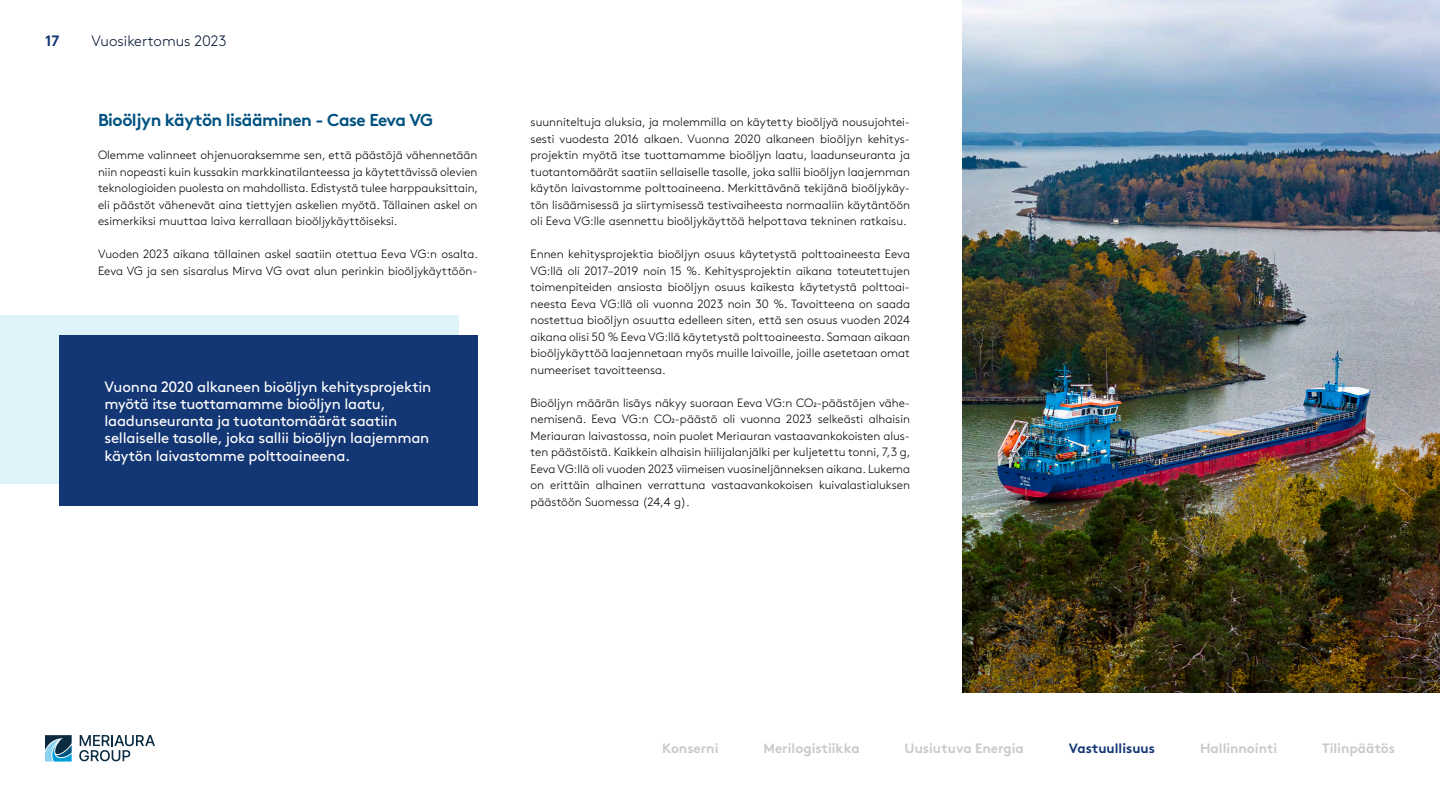
<style>
.page{position:relative;width:1440px;height:810px;background:#fff}
.page>*{position:absolute;margin:0;border:0;box-sizing:border-box;transform-origin:0 0}
.Otsikko_H2{font:700 17.25px "Brown";letter-spacing:-.03em;color:#005280}
.Lainaus_pieni{font:15px/17.2px "Brown Regular Alt";letter-spacing:-.015em;color:#fff}
.t1{font:300 15px "Brown";color:#031533}
.t2{font:700 15px "Brown";color:#133674}
.t3{font:700 13.5px "Brown";color:#cacac8}
.t4{font:700 13.5px "Brown";color:#133674}
.Leipäteksti{font:300 12px/16.5px "Brown";color:#000;text-align:justify}
</style>
<div class="page">
<svg style="left:79px;top:735px;width:76px;height:27px"></svg>
<svg style="left:45px;top:735px;width:27px;height:27px"></svg>
<img style="left:962px;top:0;width:478px;height:693px">
<div style="left:0;top:315px;width:459px;height:169px;background:#def3fa"></div>
<div style="left:59px;top:335px;width:418px;height:171px;background:#133674"></div>
<p class="t2" style="left:45px;top:28px;width:16px">17</p>
<p class="t1" style="left:92px;top:29px;width:137px">Vuosikertomus 2023</p>
<p class="Otsikko_H2" style="left:98px;top:106px;width:337px">Bioöljyn käytön lisääminen - Case Eeva VG</p>
<p class="Leipäteksti" style="left:98px;top:146px;width:382px">Olemme valinneet ohjenuoraksemme sen, että päästöjä vähennetään niin nopeasti kuin kussakin markkinatilanteessa ja käytettävissä olevien teknologioiden puolesta on mahdollista. Edistystä tulee harppauksittain, eli päästöt vähenevät aina tiettyjen askelien myötä. Tällainen askel on esimerkiksi muuttaa laiva kerrallaan bioöljykäyttöiseksi.</p>
<p class="Leipäteksti" style="left:98px;top:245px;width:382px">Vuoden 2023 aikana tällainen askel saatiin otettua Eeva VG:n osalta.<br>Eeva VG ja sen sisaralus Mirva VG ovat alun perinkin bioöljykäyttöön-</p>
<p class="Lainaus_pieni" style="left:104px;top:376px;width:328px">Vuonna 2020 alkaneen bioöljyn kehitysprojektin myötä itse tuottamamme bioöljyn laatu, laadunseuranta ja tuotantomäärät saatiin sellaiselle tasolle, joka sallii bioöljyn laajemman käytön laivastomme polttoaineena.</p>
<p class="Leipäteksti" style="left:531px;top:113px;width:381px">suunniteltuja aluksia, ja molemmilla on käytetty bioöljyä nousujohtei&shy;sesti vuodesta 2016 alkaen. Vuonna 2020 alkaneen bioöljyn kehitys&shy;projektin myötä itse tuottamamme bioöljyn laatu, laadunseuranta ja tuotantomäärät saatiin sellaiselle tasolle, joka sallii bioöljyn laajemman käytön laivastomme polttoaineena. Merkittävänä tekijänä bioöljykäy&shy;tön lisäämisessä ja siirtymisessä testivaiheesta normaaliin käytäntöön oli Eeva VG:lle asennettu bioöljykäyttöä helpottava tekninen ratkaisu.</p>
<p class="Leipäteksti" style="left:531px;top:245px;width:381px">Ennen kehitysprojektia bioöljyn osuus käytetystä polttoaineesta Eeva VG:llä oli 2017–2019 noin 15 %. Kehitysprojektin aikana toteutettujen toimenpiteiden ansiosta bioöljyn osuus kaikesta käytetystä polttoai&shy;neesta Eeva VG:llä oli vuonna 2023 noin 30 %. Tavoitteena on saada nostettua bioöljyn osuutta edelleen siten, että sen osuus vuoden 2024 aikana olisi 50 % Eeva VG:llä käytetystä polttoaineesta. Samaan aikaan bioöljykäyttöä laajennetaan myös muille laivoille, joille asetetaan omat numeeriset tavoitteensa.</p>
<p class="Leipäteksti" style="left:531px;top:393px;width:382px">Bioöljyn määrän lisäys näkyy suoraan Eeva VG:n CO₂-päästöjen vähe&shy;nemisenä. Eeva VG:n CO₂-päästö oli vuonna 2023 selkeästi alhaisin Meriauran laivastossa, noin puolet Meriauran vastaavankokoisten alus&shy;ten päästöistä. Kaikkein alhaisin hiilijalanjälki per kuljetettu tonni, 7,3 g, Eeva VG:llä oli vuoden 2023 viimeisen vuosineljänneksen aikana. Lukema on erittäin alhainen verrattuna vastaavankokoisen kuivalastialuksen päästöön Suomessa (24,4 g).</p>
<p class="t3" style="left:662px;top:737px;width:58px">Konserni</p>
<p class="t3" style="left:763px;top:737px;width:98px">Merilogistiikka</p>
<p class="t3" style="left:905px;top:737px;width:121px">Uusiutuva Energia</p>
<p class="t4" style="left:1069px;top:737px;width:88px">Vastuullisuus</p>
<p class="t3" style="left:1200px;top:737px;width:79px">Hallinnointi</p>
<p class="t3" style="left:1322px;top:737px;width:74px">Tilinpäätös</p>
</div>
